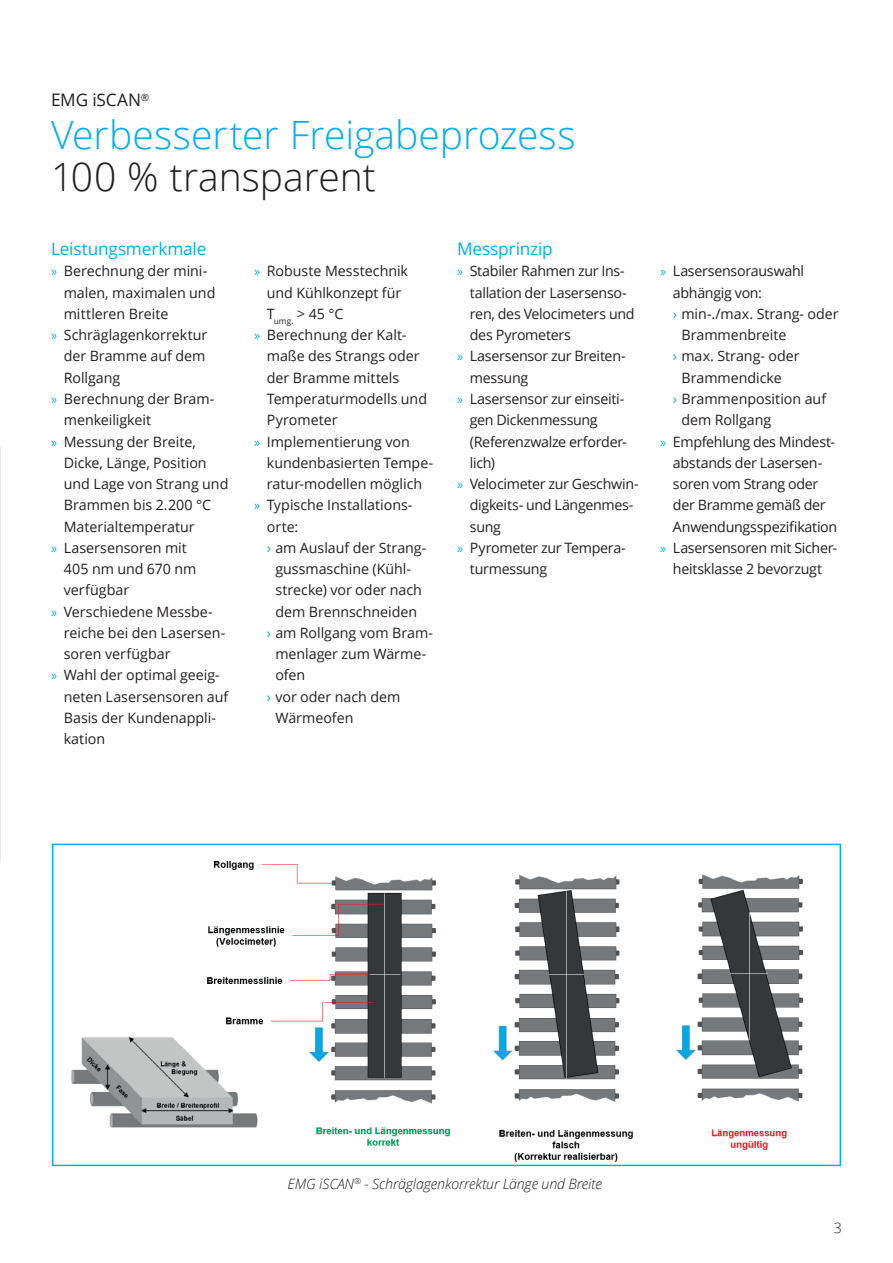
<style>
.page{position:relative;width:893px;height:1263px;background:#fff}
.page>*{position:absolute;margin:0;border:0;box-sizing:border-box;transform-origin:0 0}
.t1{font:300 39px "Open Sans";color:#00aeef}
.t2{font:300 39px "Open Sans";color:#231f20}
.t3{font:17.25px "Open Sans";letter-spacing:-.01em;color:#00aeef}
.t4{font:17.25px "Open Sans";letter-spacing:-.01em;color:#231f20}
.t5{font:14.25px "Open Sans";letter-spacing:-.005em;color:#231f20}
.t6{font:14.25px "Open Sans";letter-spacing:-.025em;color:#231f20}
.t7{font:italic 300 14.25px "Open Sans";letter-spacing:-.01em;color:#231f20}
.t8{font:300 14.25px "Open Sans";color:#231f20}
.s1{font-family:"Myriad Pro";color:#00aeef}
.s2{color:#00aeef}
</style>
<div class="page">
<svg style="left:0;top:446px;width:1px;height:415px"></svg>
<img style="left:207px;top:861px;width:596px;height:301px">
<div style="left:52px;top:844px;width:789px;height:322px;border:2px solid #00aeef"></div>
<img style="left:71px;top:1033px;width:191px;height:108px">
<p class="t4" style="left:51px;top:88px;width:100px">EMG iSCAN<sup>®</sup></p>
<h1 class="t1" style="left:51px;top:108px;width:526px">Verbesserter Freigabeprozess</h1>
<h1 class="t2" style="left:51px;top:150px;width:326px">100 % transparent</h1>
<p class="t3" style="left:51px;top:237px;width:157px">Leistungsmerkmale</p>
<p class="t5" style="left:51px;top:261px;width:158px"><span class="s1">»</span> Berechnung der mini-</p>
<p class="t5" style="left:64px;top:283px;width:153px">malen, maximalen und</p>
<p class="t5" style="left:64px;top:304px;width:106px">mittleren Breite</p>
<p class="t5" style="left:51px;top:325px;width:158px"><span class="s1">»</span> Schräglagenkorrektur</p>
<p class="t5" style="left:64px;top:346px;width:143px">der Bramme auf dem</p>
<p class="t5" style="left:64px;top:368px;width:58px">Rollgang</p>
<p class="t5" style="left:51px;top:389px;width:165px"><span class="s1">»</span> Berechnung der Bram-</p>
<p class="t5" style="left:64px;top:410px;width:89px">menkeiligkeit</p>
<p class="t5" style="left:51px;top:432px;width:146px"><span class="s1">»</span> Messung der Breite,</p>
<p class="t5" style="left:64px;top:453px;width:144px">Dicke, Länge, Position</p>
<p class="t5" style="left:64px;top:474px;width:166px">und Lage von Strang und</p>
<p class="t5" style="left:64px;top:495px;width:149px">Brammen bis 2.200 °C</p>
<p class="t5" style="left:64px;top:517px;width:132px">Materialtemperatur</p>
<p class="t5" style="left:51px;top:538px;width:137px"><span class="s1">»</span> Lasersensoren mit</p>
<p class="t5" style="left:64px;top:559px;width:134px">405 nm und 670 nm</p>
<p class="t5" style="left:64px;top:580px;width:67px">verfügbar</p>
<p class="t5" style="left:51px;top:602px;width:163px"><span class="s1">»</span> Verschiedene Messbe-</p>
<p class="t5" style="left:64px;top:623px;width:163px">reiche bei den Lasersen-</p>
<p class="t5" style="left:64px;top:644px;width:108px">soren verfügbar</p>
<p class="t5" style="left:51px;top:665px;width:170px"><span class="s1">»</span> Wahl der optimal geeig-</p>
<p class="t5" style="left:64px;top:687px;width:166px">neten Lasersensoren auf</p>
<p class="t5" style="left:64px;top:708px;width:154px">Basis der Kundenappli-</p>
<p class="t5" style="left:64px;top:729px;width:43px">kation</p>
<p class="t5" style="left:254px;top:261px;width:155px"><span class="s1">»</span> Robuste Messtechnik</p>
<p class="t5" style="left:267px;top:283px;width:136px">und Kühlkonzept für</p>
<p class="t5" style="left:267px;top:304px;width:78px">T<sub>umg.</sub> &gt; 45 °C</p>
<p class="t5" style="left:254px;top:325px;width:154px"><span class="s1">»</span> Berechnung der Kalt-</p>
<p class="t5" style="left:267px;top:346px;width:154px">maße des Strangs oder</p>
<p class="t5" style="left:267px;top:368px;width:134px">der Bramme mittels</p>
<p class="t5" style="left:267px;top:389px;width:162px">Temperaturmodells und</p>
<p class="t5" style="left:267px;top:410px;width:72px">Pyrometer</p>
<p class="t5" style="left:254px;top:432px;width:157px"><span class="s1">»</span> Implementierung von</p>
<p class="t5" style="left:267px;top:453px;width:168px">kundenbasierten Tempe-</p>
<p class="t5" style="left:267px;top:474px;width:157px">ratur-modellen möglich</p>
<p class="t5" style="left:254px;top:495px;width:160px"><span class="s1">»</span> Typische Installations-</p>
<p class="t5" style="left:267px;top:517px;width:33px">orte:</p>
<p class="t5" style="left:267px;top:538px;width:161px"><span class="s2">›</span> am Auslauf der Strang-</p>
<p class="t5" style="left:275px;top:559px;width:137px">gussmaschine (Kühl-</p>
<p class="t5" style="left:275px;top:580px;width:148px">strecke) vor oder nach</p>
<p class="t5" style="left:275px;top:602px;width:143px">dem Brennschneiden</p>
<p class="t5" style="left:267px;top:623px;width:168px"><span class="s2">›</span> am Rollgang vom Bram-</p>
<p class="t5" style="left:275px;top:644px;width:153px">menlager zum Wärme-</p>
<p class="t5" style="left:275px;top:665px;width:32px">ofen</p>
<p class="t5" style="left:267px;top:687px;width:135px"><span class="s2">›</span> vor oder nach dem</p>
<p class="t5" style="left:275px;top:708px;width:80px">Wärmeofen</p>
<p class="t3" style="left:457px;top:237px;width:97px">Messprinzip</p>
<p class="t6" style="left:457px;top:261px;width:169px"><span class="s1">»</span> Stabiler Rahmen zur Ins-</p>
<p class="t5" style="left:470px;top:283px;width:158px">tallation der Lasersenso-</p>
<p class="t5" style="left:470px;top:304px;width:166px">ren, des Velocimeters und</p>
<p class="t5" style="left:470px;top:325px;width:103px">des Pyrometers</p>
<p class="t5" style="left:457px;top:346px;width:170px"><span class="s1">»</span> Lasersensor zur Breiten-</p>
<p class="t5" style="left:470px;top:368px;width:60px">messung</p>
<p class="t5" style="left:457px;top:389px;width:169px"><span class="s1">»</span> Lasersensor zur einseiti-</p>
<p class="t5" style="left:470px;top:410px;width:129px">gen Dickenmessung</p>
<p class="t5" style="left:470px;top:432px;width:158px">(Referenzwalze erforder-</p>
<p class="t5" style="left:470px;top:453px;width:27px">lich)</p>
<p class="t5" style="left:457px;top:474px;width:183px"><span class="s1">»</span> Velocimeter zur Geschwin-</p>
<p class="t5" style="left:470px;top:495px;width:165px">digkeits- und Längenmes-</p>
<p class="t5" style="left:470px;top:517px;width:33px">sung</p>
<p class="t5" style="left:457px;top:538px;width:170px"><span class="s1">»</span> Pyrometer zur Tempera-</p>
<p class="t5" style="left:470px;top:559px;width:79px">turmessung</p>
<p class="t5" style="left:660px;top:261px;width:145px"><span class="s1">»</span> Lasersensorauswahl</p>
<p class="t6" style="left:673px;top:283px;width:91px">abhängig von:</p>
<p class="t5" style="left:673px;top:304px;width:167px"><span class="s2">›</span> min-./max. Strang- oder</p>
<p class="t5" style="left:681px;top:325px;width:107px">Brammenbreite</p>
<p class="t5" style="left:673px;top:347px;width:128px"><span class="s2">›</span> max. Strang- oder</p>
<p class="t5" style="left:681px;top:368px;width:102px">Brammendicke</p>
<p class="t5" style="left:673px;top:389px;width:155px"><span class="s2">›</span> Brammenposition auf</p>
<p class="t5" style="left:681px;top:410px;width:91px">dem Rollgang</p>
<p class="t6" style="left:660px;top:432px;width:176px"><span class="s1">»</span> Empfehlung des Mindest-</p>
<p class="t5" style="left:673px;top:453px;width:151px">abstands der Lasersen-</p>
<p class="t5" style="left:673px;top:474px;width:147px">soren vom Strang oder</p>
<p class="t5" style="left:673px;top:495px;width:154px">der Bramme gemäß der</p>
<p class="t5" style="left:673px;top:517px;width:166px">Anwendungsspezifikation</p>
<p class="t5" style="left:660px;top:538px;width:178px"><span class="s1">»</span> Lasersensoren mit Sicher-</p>
<p class="t5" style="left:673px;top:559px;width:151px">heitsklasse 2 bevorzugt</p>
<p class="t7" style="left:288px;top:1173px;width:316px">EMG iSCAN<sup>®</sup> - Schräglagenkorrektur Länge und Breite</p>
<p class="t8" style="left:834px;top:1218px;width:10px">3</p>
</div>
